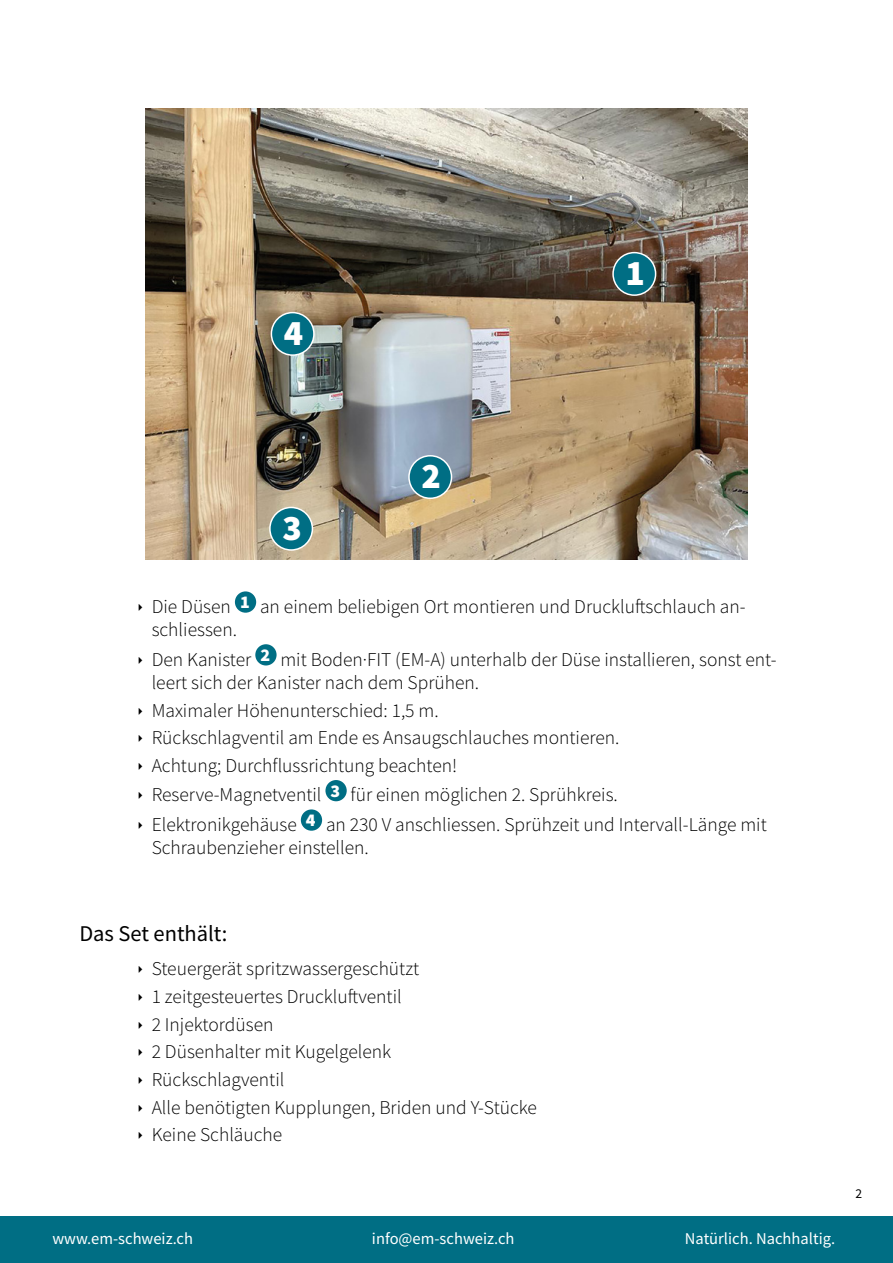
<style>
.page{position:relative;width:893px;height:1263px;background:#fff}
.page>*{position:absolute;margin:0;border:0;box-sizing:border-box;transform-origin:0 0}
.t1{font:900 36px "Source Sans Pro";color:#fff}
.t2{font:22.5px "Source Sans Pro";color:#000}
.t3{font:300 19.5px/27.6px "Source Sans Pro";color:#000}
.t4{font:16.5px "Source Sans Pro";color:#fff}
.t5{font:13.5px "Source Sans Pro";color:#000}
</style>
<div class="page">
<div style="left:0;top:1216px;width:893px;height:47px;background:#006e84"></div>
<div style="left:235px;top:591px;width:21px;height:22px;background:#006e84;border-radius:50%"></div>
<div style="left:255px;top:644px;width:22px;height:21px;background:#006e84;border-radius:50%"></div>
<div style="left:325px;top:780px;width:22px;height:21px;background:#006e84;border-radius:50%"></div>
<div style="left:301px;top:809px;width:21px;height:22px;background:#006e84;border-radius:50%"></div>
<img style="left:146px;top:108px;width:601px;height:452px">
<div style="left:613px;top:253px;width:43px;height:42px;background:#006e84;border-radius:50%"></div>
<div style="left:612px;top:252px;width:44px;height:44px;border:2px solid #fff;border-radius:50%"></div>
<div style="left:409px;top:456px;width:42px;height:42px;background:#006e84;border-radius:50%"></div>
<div style="left:408px;top:455px;width:44px;height:44px;border:2px solid #fff;border-radius:50%"></div>
<div style="left:270px;top:507px;width:42px;height:43px;background:#006e84;border-radius:50%"></div>
<div style="left:269px;top:507px;width:44px;height:44px;border:2px solid #fff;border-radius:50%"></div>
<div style="left:271px;top:313px;width:43px;height:42px;background:#006e84;border-radius:50%"></div>
<div style="left:271px;top:312px;width:44px;height:44px;border:2px solid #fff;border-radius:50%"></div>
<h1 class="t1" style="left:284px;top:308px;width:21px">4</h1>
<h1 class="t1" style="left:626px;top:248px;width:21px">1</h1>
<h1 class="t1" style="left:282px;top:503px;width:21px">3</h1>
<h1 class="t1" style="left:421px;top:451px;width:21px">2</h1>
<p class="t3" style="left:152px;top:594px;width:596px;line-height:23.4px">Die Düsen <sup>1</sup> an einem beliebigen Ort montieren und Druckluftschlauch an&shy;schliessen.</p>
<p class="t3" style="left:152px;top:647px;width:626px;line-height:23.4px">Den Kanister <sup>2</sup> mit Boden·FIT (EM-A) unterhalb der Düse installieren, sonst ent&shy;leert sich der Kanister nach dem Sprühen.</p>
<p class="t3" style="left:152px;top:696px;width:469px">Maximaler Höhenunterschied: 1,5 m.<br>Rückschlagventil am Ende es Ansaugschlauches montieren.<br>Achtung; Durchflussrichtung beachten!</p>
<p class="t3" style="left:152px;top:780px;width:617px;line-height:29.4px">Reserve-Magnetventil <sup>3</sup> für einen möglichen 2. Sprühkreis.<br>Elektronikgehäuse <sup>4</sup> an 230 V anschliessen. Sprühzeit und Intervall-Länge mit</p>
<p class="t3" style="left:152px;top:834px;width:219px">Schraubenzieher einstellen.</p>
<p class="t2" style="left:79px;top:919px;width:150px">Das Set enthält:</p>
<p class="t3" style="left:152px;top:955px;width:387px">Steuergerät spritzwassergeschützt<br>1 zeitgesteuertes Druckluftventil<br>2 Injektordüsen<br>2 Düsenhalter mit Kugelgelenk<br>Rückschlagventil<br>Alle benötigten Kupplungen, Briden und Y-Stücke<br>Keine Schläuche</p>
<p class="t4" style="left:52px;top:1228px;width:142px">www.em-schweiz.ch</p>
<p class="t4" style="left:372px;top:1228px;width:144px">info@em-schweiz.ch</p>
<p class="t4" style="left:685px;top:1228px;width:152px">Natürlich. Nachhaltig.</p>
<p class="t5" style="left:855px;top:1185px;width:8px">2</p>
</div>
